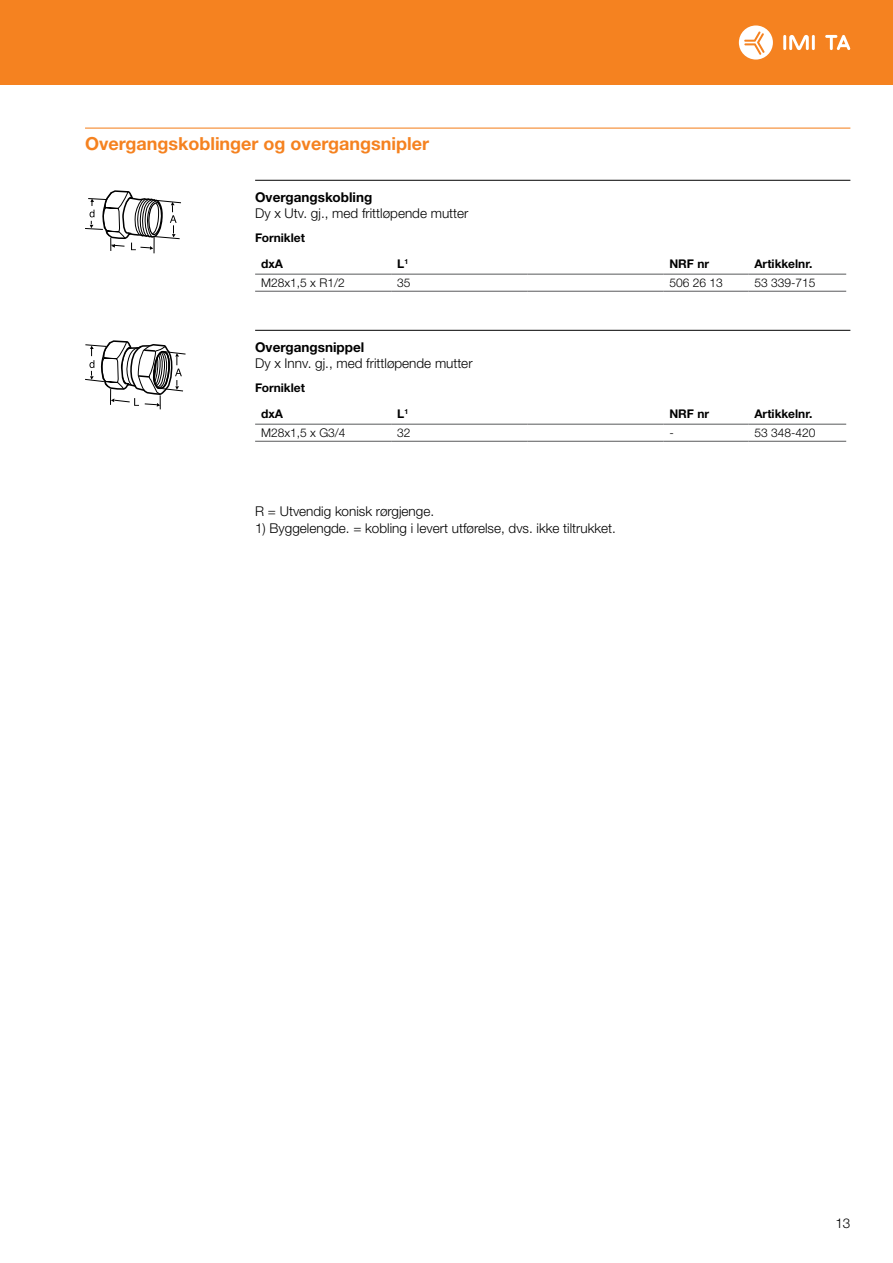
<style>
.page{position:relative;width:893px;height:1263px;background:#fff}
.page>*{position:absolute;margin:0;border:0;box-sizing:border-box;transform-origin:0 0}
.t1{font:700 18px "Helvetica Neue LTW1 G";color:#f58220}
.t2{font:300 13.5px "Helvetica Neue LTW1 G";color:#000}
.t3{font:700 13.5px "Helvetica Neue LTW1 G";color:#000}
.t4{font:700 12px/25.7px "Helvetica Neue LTW1 G";color:#000}
.t5{font:300 12px "Helvetica Neue LTW1 G";color:#000}
</style>
<div class="page">
<div style="left:0;top:0;width:893px;height:85px;background:#f58220"></div>
<hr style="left:783px;top:35px;width:3px;height:15px;background:#fff">
<hr style="left:812px;top:35px;width:3px;height:15px;background:#fff">
<svg style="left:789px;top:35px;width:20px;height:15px"></svg>
<svg style="left:825px;top:35px;width:25px;height:15px"></svg>
<svg style="left:739px;top:25px;width:34px;height:35px"></svg>
<hr style="left:85px;top:128px;width:765px;height:1px;background:#f58220">
<hr style="left:255px;top:180px;width:595px;height:1px;background:#000">
<hr style="left:255px;top:330px;width:595px;height:1px;background:#000">
<hr style="left:255px;top:274px;width:136px;height:1px;background:#58595b">
<hr style="left:255px;top:291px;width:136px;height:1px;background:#58595b">
<hr style="left:391px;top:274px;width:136px;height:1px;background:#58595b">
<hr style="left:391px;top:291px;width:136px;height:1px;background:#58595b">
<hr style="left:527px;top:274px;width:136px;height:1px;background:#58595b">
<hr style="left:527px;top:291px;width:136px;height:1px;background:#58595b">
<hr style="left:663px;top:274px;width:85px;height:1px;background:#58595b">
<hr style="left:663px;top:291px;width:85px;height:1px;background:#58595b">
<hr style="left:748px;top:274px;width:98px;height:1px;background:#58595b">
<hr style="left:748px;top:291px;width:98px;height:1px;background:#58595b">
<hr style="left:255px;top:424px;width:136px;height:1px;background:#58595b">
<hr style="left:255px;top:441px;width:136px;height:1px;background:#58595b">
<hr style="left:391px;top:424px;width:136px;height:1px;background:#58595b">
<hr style="left:391px;top:441px;width:136px;height:1px;background:#58595b">
<hr style="left:527px;top:424px;width:136px;height:1px;background:#58595b">
<hr style="left:527px;top:441px;width:136px;height:1px;background:#58595b">
<hr style="left:663px;top:424px;width:85px;height:1px;background:#58595b">
<hr style="left:663px;top:441px;width:85px;height:1px;background:#58595b">
<hr style="left:748px;top:424px;width:98px;height:1px;background:#58595b">
<hr style="left:748px;top:441px;width:98px;height:1px;background:#58595b">
<svg style="left:85px;top:190px;width:96px;height:63px"></svg>
<svg style="left:85px;top:340px;width:101px;height:69px"></svg>
<h1 class="t1" style="left:85px;top:132px;width:346px">Overgangskoblinger og overgangsnipler</h1>
<p class="t3" style="left:255px;top:189px;width:119px">Overgangskobling</p>
<p class="t2" style="left:255px;top:205px;width:215px">Dy x Utv. gj., med frittløpende mutter</p>
<p class="t4" style="left:261px;top:225px;width:45px;text-indent:-6px">Forniklet dxA</p>
<p class="t4" style="left:397px;top:251px;width:13px">L<sup>1</sup></p>
<p class="t4" style="left:669px;top:251px;width:41px">NRF nr</p>
<p class="t4" style="left:754px;top:251px;width:60px">Artikkelnr.</p>
<p class="t5" style="left:261px;top:275px;width:85px">M28x1,5 x R1/2</p>
<p class="t5" style="left:397px;top:275px;width:15px">35</p>
<p class="t5" style="left:669px;top:275px;width:55px">506 26 13</p>
<p class="t5" style="left:754px;top:275px;width:63px">53 339-715</p>
<p class="t3" style="left:255px;top:339px;width:111px">Overgangsnippel</p>
<p class="t2" style="left:255px;top:355px;width:219px">Dy x Innv. gj., med frittløpende mutter</p>
<p class="t4" style="left:261px;top:375px;width:45px;text-indent:-6px">Forniklet dxA</p>
<p class="t4" style="left:397px;top:401px;width:13px">L<sup>1</sup></p>
<p class="t4" style="left:669px;top:401px;width:41px">NRF nr</p>
<p class="t4" style="left:754px;top:401px;width:60px">Artikkelnr.</p>
<p class="t5" style="left:261px;top:425px;width:86px">M28x1,5 x G3/4</p>
<p class="t5" style="left:397px;top:425px;width:15px">32</p>
<p class="t5" style="left:669px;top:425px;width:6px">-</p>
<p class="t5" style="left:754px;top:425px;width:63px">53 348-420</p>
<p class="t2" style="left:255px;top:503px;width:180px">R = Utvendig konisk rørgjenge.</p>
<p class="t2" style="left:255px;top:520px;width:362px">1) Byggelengde. = kobling i levert utførelse, dvs. ikke tiltrukket.</p>
<p class="t2" style="left:835px;top:1215px;width:17px">13</p>
</div>
